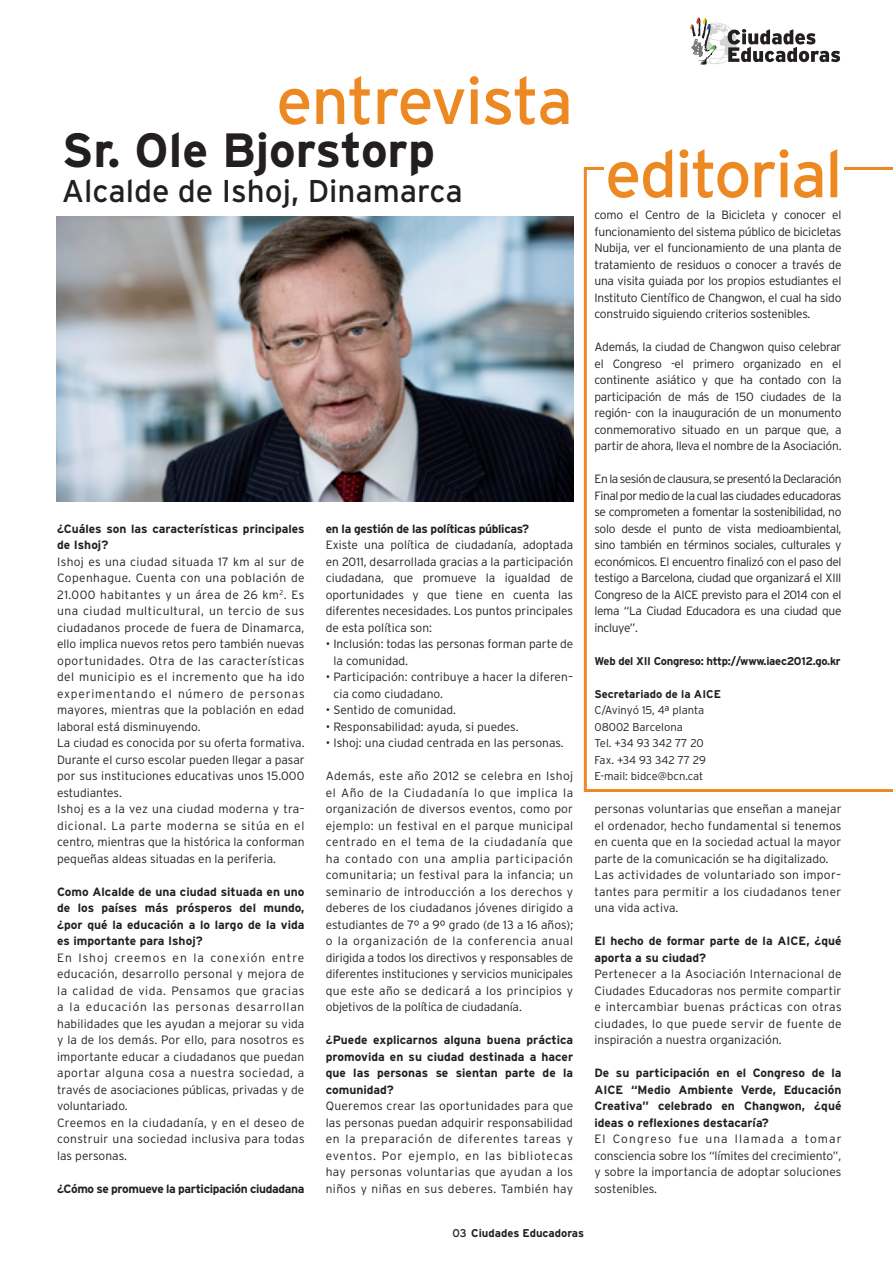
<style>
.page{position:relative;width:893px;height:1263px;background:#fff}
.page>*{position:absolute;margin:0;border:0;box-sizing:border-box;transform-origin:0 0}
.t1{font:66px "Interstate";letter-spacing:-.03em;color:#ed8922}
.t2{font:700 48px "Interstate";color:#231f20}
.t3{font:31.5px "Interstate";color:#231f20}
.t4{font:300 12px/16.5px "Interstate";letter-spacing:.01em;color:#231f20;text-align:justify}
.t5{font:700 12px/16.5px "Interstate";color:#231f20;text-align:justify}
.t6{font:700 12px "Interstate";letter-spacing:-.03em;color:#231f20}
.t7{font:300 11.25px/16.5px "Interstate";color:#231f20}
.t8{font:700 11.25px "Interstate";letter-spacing:-.015em;color:#231f20}
.s1{font-weight:400}
</style>
<div class="page">
<svg style="left:584px;top:167px;width:309px;height:625px"></svg>
<div style="left:604px;top:162px;width:239px;height:34px;background:#fff"></div>
<img style="left:57px;top:216px;width:516px;height:285px">
<svg style="left:690px;top:17px;width:150px;height:48px"></svg>
<h1 class="t1" style="left:276px;top:64px;width:299px">entrevista</h1>
<h2 class="t2" style="left:62px;top:123px;width:375px">Sr. Ole Bjorstorp</h2>
<h3 class="t3" style="left:62px;top:173px;width:403px">Alcalde de Ishoj, Dinamarca</h3>
<p class="t5" style="left:57px;top:520px;width:249px">¿Cuáles son las características principales de Ishoj?</p>
<p class="t4" style="left:57px;top:553px;width:249px;text-align:left">Ishoj es una ciudad situada 17 km al sur de Copenhague. Cuenta con una población de 21.000 habitantes y un área de 26 km<sup>2</sup>. Es una ciudad multicultural, un tercio de sus ciudadanos procede de fuera de Dinamarca, ello implica nuevos retos pero también nuevas oportunidades. Otra de las características del municipio es el incremento que ha ido experimentando el número de personas mayores, mientras que la población en edad laboral está disminuyendo.<br>La ciudad es conocida por su oferta formativa.<br>Durante el curso escolar pueden llegar a pasar por sus instituciones educativas unos 15.000 estudiantes.<br>Ishoj es a la vez una ciudad moderna y tra– dicional. La parte moderna se sitúa en el centro, mientras que la histórica la conforman pequeñas aldeas situadas en la periferia.</p>
<p class="t5" style="left:57px;top:883px;width:249px">Como Alcalde de una ciudad situada en uno de los países más prósperos del mundo, ¿por qué la educación a lo largo de la vida es importante para Ishoj?</p>
<p class="t4" style="left:57px;top:949px;width:249px;text-align:left">En Ishoj creemos en la conexión entre educación, desarrollo personal y mejora de la calidad de vida. Pensamos que gracias a la educación las personas desarrollan habilidades que les ayudan a mejorar su vida y la de los demás. Por ello, para nosotros es importante educar a ciudadanos que puedan aportar alguna cosa a nuestra sociedad, a través de asociaciones públicas, privadas y de voluntariado.<br>Creemos en la ciudadanía, y en el deseo de construir una sociedad inclusiva para todas las personas.</p>
<p class="t6" style="left:57px;top:1182px;width:249px">¿Cómo se promueve la participación ciudadana</p>
<p class="t6" style="left:326px;top:522px;width:205px">en la gestión de las políticas públicas?</p>
<p class="t4" style="left:326px;top:536px;width:249px">Existe una política de ciudadanía, adoptada en 2011, desarrollada gracias a la participación ciudadana, que promueve la igualdad de oportunidades y que tiene en cuenta las diferentes necesidades. Los puntos principales de esta política son:</p>
<p class="t4" style="left:333px;top:635px;width:241px;text-indent:-8px">• Inclusión: todas las personas forman parte de la comunidad.</p>
<p class="t4" style="left:333px;top:668px;width:241px;text-indent:-8px">• Participación: contribuye a hacer la diferen– cia como ciudadano.</p>
<p class="t4" style="left:326px;top:701px;width:132px">• Sentido de comunidad.</p>
<p class="t4" style="left:326px;top:718px;width:194px">• Responsabilidad: ayuda, si puedes.</p>
<p class="t4" style="left:326px;top:734px;width:240px">• Ishoj: una ciudad centrada en las personas.</p>
<p class="t4" style="left:326px;top:767px;width:249px">Además, este año 2012 se celebra en Ishoj el Año de la Ciudadanía lo que implica la organización de diversos eventos, como por ejemplo: un festival en el parque municipal centrado en el tema de la ciudadanía que ha contado con una amplia participación comunitaria; un festival para la infancia; un seminario de introducción a los derechos y deberes de los ciudadanos jóvenes dirigido a estudiantes de 7º a 9º grado (de 13 a 16 años); o la organización de la conferencia anual dirigida a todos los directivos y responsables de diferentes instituciones y servicios municipales que este año se dedicará a los principios y objetivos de la política de ciudadanía.</p>
<p class="t5" style="left:326px;top:1031px;width:249px">¿Puede explicarnos alguna buena práctica promovida en su ciudad destinada a hacer que las personas se sientan parte de la comunidad?</p>
<p class="t4" style="left:326px;top:1097px;width:249px">Queremos crear las oportunidades para que las personas puedan adquirir responsabilidad en la preparación de diferentes tareas y eventos. Por ejemplo, en las bibliotecas hay personas voluntarias que ayudan a los niños y niñas en sus deberes. También hay</p>
<h1 class="t1" style="left:605px;top:137px;width:239px">editorial</h1>
<p class="t4" style="left:594px;top:206px;width:249px">como el Centro de la Bicicleta y conocer el funcionamiento del sistema público de bicicletas Nubija, ver el funcionamiento de una planta de tratamiento de residuos o conocer a través de una visita guiada por los propios estudiantes el Instituto Científico de Changwon, el cual ha sido construido siguiendo criterios sostenibles.</p>
<p class="t4" style="left:594px;top:338px;width:249px">Además, la ciudad de Changwon quiso celebrar el Congreso -el primero organizado en el continente asiático y que ha contado con la participación de más de 150 ciudades de la región- con la inauguración de un monumento conmemorativo situado en un parque que, a partir de ahora, lleva el nombre de la Asociación.</p>
<p class="t4" style="left:594px;top:470px;width:249px">En la sesión de clausura, se presentó la Declaración Final por medio de la cual las ciudades educadoras se comprometen a fomentar la sostenibilidad, no solo desde el punto de vista medioambiental, sino también en términos sociales, culturales y económicos. El encuentro finalizó con el paso del testigo a Barcelona, ciudad que organizará el XIII Congreso de la AICE previsto para el 2014 con el lema “La Ciudad Educadora es una ciudad que incluye”.</p>
<p class="t8" style="left:594px;top:654px;width:248px">Web del XII Congreso: http://www.iaec2012.go.kr</p>
<p class="t8" style="left:594px;top:687px;width:128px">Secretariado de la AICE</p>
<p class="t7" style="left:594px;top:702px;width:113px">C/Avinyó 15, 4ª planta<br>08002 Barcelona<br>Tel. +34 93 342 77 20<br>Fax. +34 93 342 77 29<br>E-mail: bidce@bcn.cat</p>
<p class="t4" style="left:594px;top:800px;width:249px;text-align:left">personas voluntarias que enseñan a manejar el ordenador, hecho fundamental si tenemos en cuenta que en la sociedad actual la mayor parte de la comunicación se ha digitalizado.<br>Las actividades de voluntariado son impor– tantes para permitir a los ciudadanos tener una vida activa.</p>
<p class="t5" style="left:594px;top:932px;width:249px">El hecho de formar parte de la AICE, ¿qué aporta a su ciudad?</p>
<p class="t4" style="left:594px;top:965px;width:249px">Pertenecer a la Asociación Internacional de Ciudades Educadoras nos permite compartir e intercambiar buenas prácticas con otras ciudades, lo que puede servir de fuente de inspiración a nuestra organización.</p>
<p class="t5" style="left:594px;top:1064px;width:249px">De su participación en el Congreso de la AICE “Medio Ambiente Verde, Educación Creativa” celebrado en Changwon, ¿qué ideas o reflexiones destacaría?</p>
<p class="t4" style="left:594px;top:1130px;width:249px">El Congreso fue una llamada a tomar consciencia sobre los “límites del crecimiento”, y sobre la importancia de adoptar soluciones sostenibles.</p>
<p class="t8" style="left:453px;top:1226px;width:133px"><span class="s1">03</span> Ciudades Educadoras</p>
</div>
